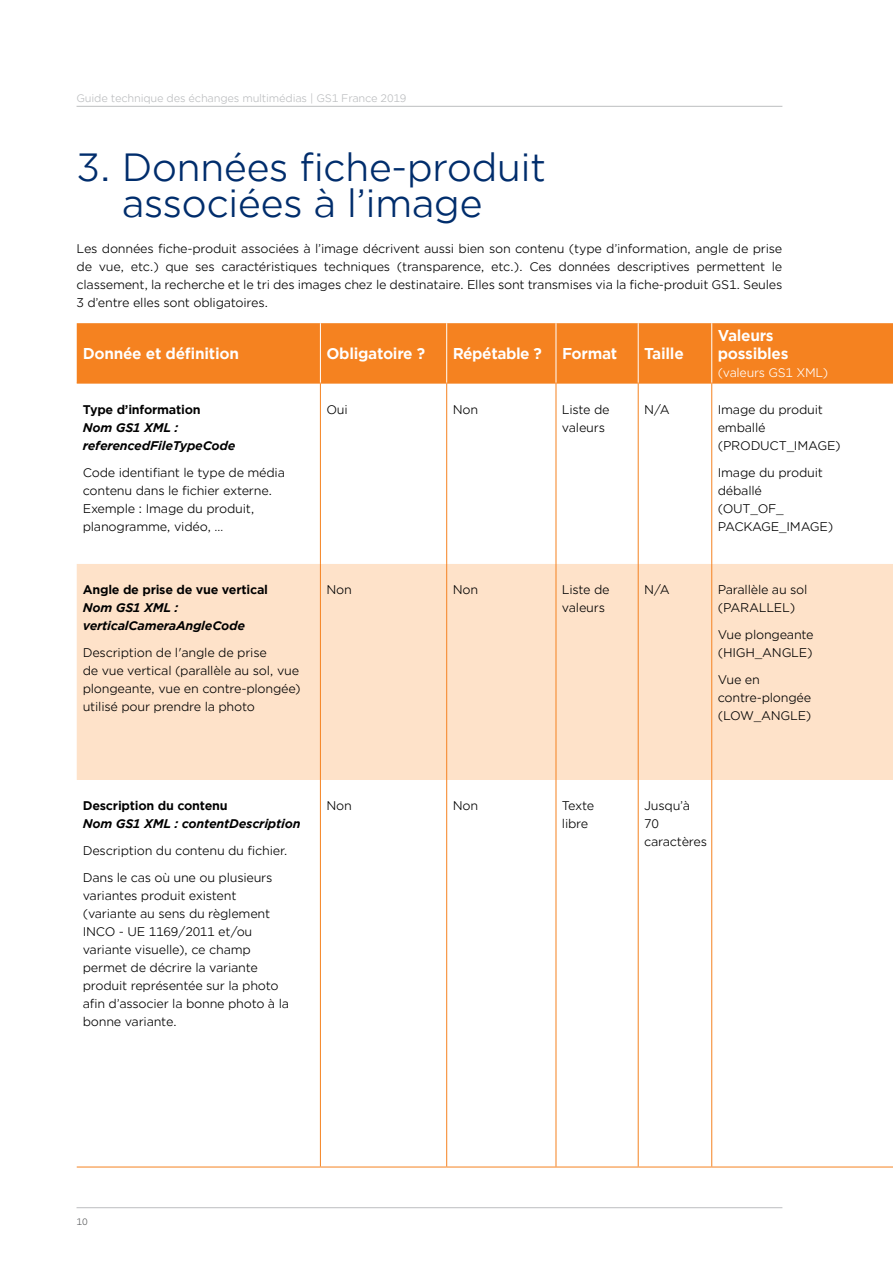
<style>
.page{position:relative;width:893px;height:1263px;background:#fff}
.page>*{position:absolute;margin:0;border:0;box-sizing:border-box;transform-origin:0 0}
.t1{font:37.5px/36px "Gotham Office";letter-spacing:-.02em;color:#002d6c;text-align:center}
.t2{font:700 15px/18px "Gotham Office";letter-spacing:-.02em;color:#fff}
.t3{font:12px/18px "Gotham Office";letter-spacing:-.02em;color:#000}
.t4{font:italic 700 12px/18px "Gotham Office";letter-spacing:-.02em;color:#000}
.t5{font:700 12px "Gotham Office";letter-spacing:-.02em;color:#000}
.t6{font:12px "Gotham Office";letter-spacing:-.02em;color:#fff}
.t7{font:10.5px "Gotham Office";letter-spacing:-.02em;color:#bcbec0}
.t8{font:9px "Gotham Office";color:#58595b}
</style>
<div class="page">
<hr style="left:77px;top:106px;width:705px;height:1px;background:#bcbec0">
<hr style="left:77px;top:1207px;width:705px;height:1px;background:#bcbec0">
<div style="left:77px;top:323px;width:816px;height:60px;background:#f58220"></div>
<div style="left:77px;top:564px;width:816px;height:216px;background:#fee2c9"></div>
<hr style="left:77px;top:383px;width:243px;height:1px;background:#f58220">
<hr style="left:320px;top:383px;width:127px;height:1px;background:#f58220">
<hr style="left:447px;top:383px;width:109px;height:1px;background:#f58220">
<hr style="left:556px;top:383px;width:82px;height:1px;background:#f58220">
<hr style="left:638px;top:383px;width:74px;height:1px;background:#f58220">
<hr style="left:712px;top:383px;width:181px;height:1px;background:#f58220">
<hr style="left:77px;top:1166px;width:243px;height:1px;background:#f58220">
<hr style="left:320px;top:1166px;width:127px;height:1px;background:#f58220">
<hr style="left:447px;top:1166px;width:109px;height:1px;background:#f58220">
<hr style="left:556px;top:1166px;width:82px;height:1px;background:#f58220">
<hr style="left:638px;top:1166px;width:74px;height:1px;background:#f58220">
<hr style="left:712px;top:1166px;width:181px;height:1px;background:#f58220">
<hr style="left:320px;top:384px;width:1px;height:180px;background:#f58220">
<hr style="left:446px;top:384px;width:1px;height:180px;background:#f58220">
<hr style="left:556px;top:384px;width:1px;height:180px;background:#f58220">
<hr style="left:638px;top:384px;width:1px;height:180px;background:#f58220">
<hr style="left:711px;top:384px;width:1px;height:180px;background:#f58220">
<hr style="left:320px;top:564px;width:1px;height:216px;background:#f58220">
<hr style="left:446px;top:564px;width:1px;height:216px;background:#f58220">
<hr style="left:556px;top:564px;width:1px;height:216px;background:#f58220">
<hr style="left:638px;top:564px;width:1px;height:216px;background:#f58220">
<hr style="left:711px;top:564px;width:1px;height:216px;background:#f58220">
<hr style="left:320px;top:780px;width:1px;height:386px;background:#f58220">
<hr style="left:446px;top:780px;width:1px;height:386px;background:#f58220">
<hr style="left:556px;top:780px;width:1px;height:386px;background:#f58220">
<hr style="left:638px;top:780px;width:1px;height:386px;background:#f58220">
<hr style="left:711px;top:780px;width:1px;height:386px;background:#f58220">
<hr style="left:320px;top:323px;width:1px;height:60px;background:#fff">
<hr style="left:446px;top:323px;width:1px;height:60px;background:#fff">
<hr style="left:556px;top:323px;width:1px;height:60px;background:#fff">
<hr style="left:638px;top:323px;width:1px;height:60px;background:#fff">
<hr style="left:711px;top:323px;width:1px;height:60px;background:#fff">
<p class="t7" style="left:77px;top:91px;width:331px">Guide technique des échanges multimédias | GS1 France 2019</p>
<h1 class="t1" style="left:77px;top:148px;width:471px">3. Données fiche-produit associées à l’image</h1>
<p class="t3" style="left:77px;top:239px;width:707px;text-align:justify">Les données fiche-produit associées à l’image décrivent aussi bien son contenu (type d’information, angle de prise de vue, etc.) que ses caractéristiques techniques (transparence, etc.). Ces données descriptives permettent le classement, la recherche et le tri des images chez le destinataire. Elles sont transmises via la fiche-produit GS1. Seules 3 d’entre elles sont obligatoires.</p>
<p class="t2" style="left:83px;top:344px;width:158px">Donnée et définition</p>
<p class="t2" style="left:326px;top:344px;width:100px">Obligatoire ?</p>
<p class="t2" style="left:453px;top:344px;width:91px">Répétable ?</p>
<p class="t2" style="left:562px;top:344px;width:57px">Format</p>
<p class="t2" style="left:644px;top:344px;width:41px">Taille</p>
<p class="t2" style="left:718px;top:326px;width:72px">Valeurs possibles</p>
<p class="t6" style="left:718px;top:365px;width:112px">(valeurs GS1 XML)</p>
<p class="t5" style="left:83px;top:401px;width:119px">Type d’information</p>
<p class="t4" style="left:83px;top:418px;width:154px">Nom GS1 XML : referencedFileTypeCode</p>
<p class="t3" style="left:83px;top:463px;width:204px">Code identifiant le type de média contenu dans le fichier externe.<br>Exemple : Image du produit, planogramme, vidéo, …</p>
<p class="t5" style="left:83px;top:581px;width:187px">Angle de prise de vue vertical</p>
<p class="t4" style="left:83px;top:598px;width:164px">Nom GS1 XML : verticalCameraAngleCode</p>
<p class="t3" style="left:83px;top:643px;width:220px">Description de l'angle de prise<br>de vue vertical (parallèle au sol, vue plongeante, vue en contre-plongée) utilisé pour prendre la photo</p>
<p class="t3" style="left:326px;top:400px;width:23px">Oui</p>
<p class="t3" style="left:453px;top:400px;width:27px">Non</p>
<p class="t3" style="left:562px;top:400px;width:49px">Liste de valeurs</p>
<p class="t3" style="left:644px;top:400px;width:27px">N/A</p>
<p class="t3" style="left:718px;top:400px;width:125px">Image du produit emballé (PRODUCT_IMAGE)</p>
<p class="t3" style="left:718px;top:463px;width:117px">Image du produit déballé<br>(OUT_OF_<br>PACKAGE_IMAGE)</p>
<p class="t3" style="left:326px;top:580px;width:27px">Non</p>
<p class="t3" style="left:453px;top:580px;width:27px">Non</p>
<p class="t3" style="left:562px;top:580px;width:49px">Liste de valeurs</p>
<p class="t3" style="left:644px;top:580px;width:27px">N/A</p>
<p class="t3" style="left:718px;top:580px;width:91px">Parallèle au sol (PARALLEL)</p>
<p class="t3" style="left:718px;top:625px;width:97px">Vue plongeante (HIGH_ANGLE)</p>
<p class="t3" style="left:718px;top:670px;width:95px">Vue en contre-plongée (LOW_ANGLE)</p>
<p class="t5" style="left:83px;top:797px;width:146px">Description du contenu</p>
<p class="t4" style="left:83px;top:814px;width:219px">Nom GS1 XML : contentDescription</p>
<p class="t3" style="left:83px;top:841px;width:206px">Description du contenu du fichier.</p>
<p class="t3" style="left:83px;top:868px;width:208px">Dans le cas où une ou plusieurs variantes produit existent (variante au sens du règlement<br>INCO - UE 1169/2011 et/ou variante visuelle), ce champ permet de décrire la variante produit représentée sur la photo afin d’associer la bonne photo à la bonne variante.</p>
<p class="t3" style="left:326px;top:796px;width:27px">Non</p>
<p class="t3" style="left:453px;top:796px;width:27px">Non</p>
<p class="t3" style="left:562px;top:796px;width:34px">Texte libre</p>
<p class="t3" style="left:644px;top:796px;width:64px">Jusqu’à<br>70 caractères</p>
<p class="t8" style="left:77px;top:1215px;width:13px">10</p>
</div>
